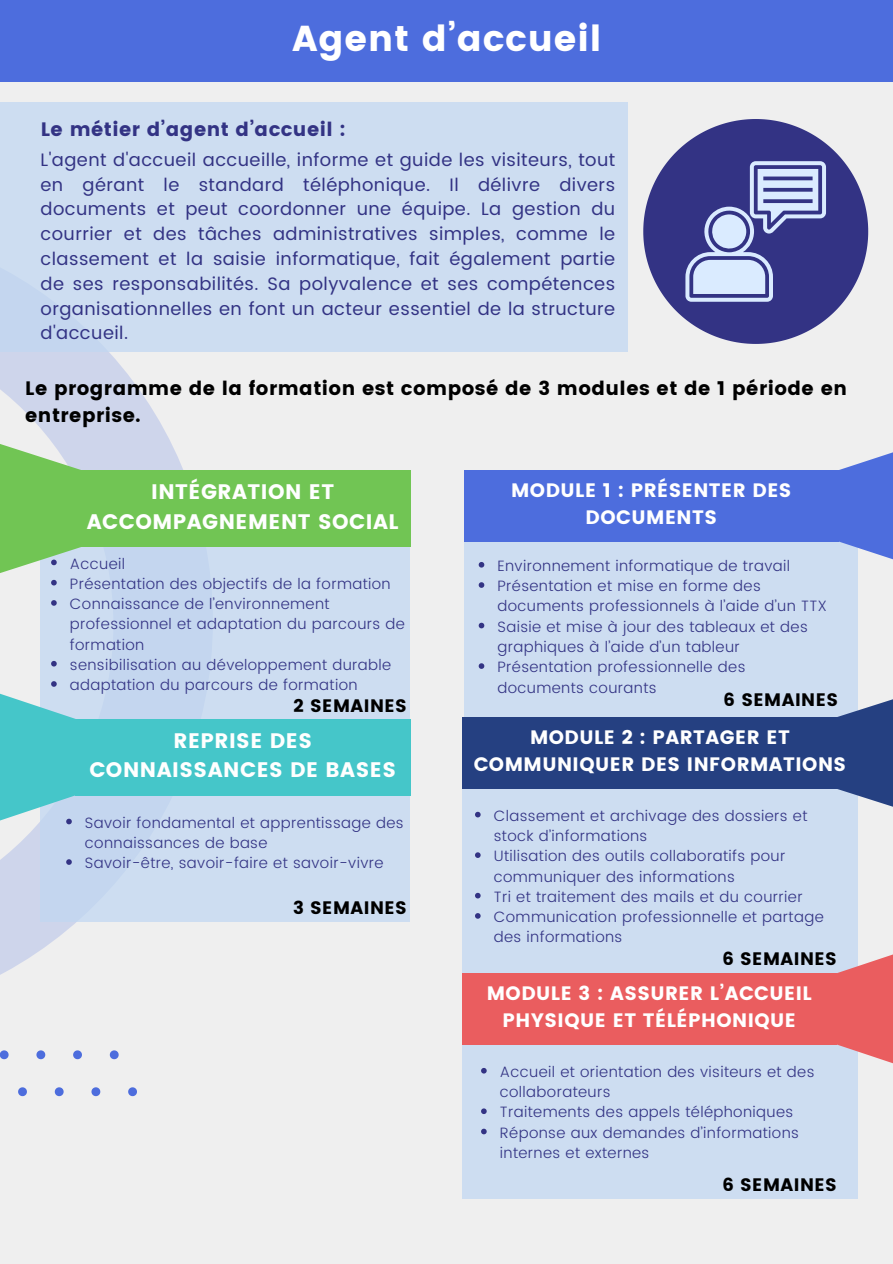
<style>
.page{position:relative;width:893px;height:1264px;background:#fff}
.page>*{position:absolute;margin:0;border:0;box-sizing:border-box;transform-origin:0 0}
.t1{font:35.85px "Poppins";letter-spacing:.025em;color:#fff}
.t2{font:21px/29.2px "Poppins";letter-spacing:.025em;color:#fff;text-align:center}
.t3{font:19.35px/27px "Poppins";letter-spacing:.025em;color:#fff;text-align:center}
.t4{font:19.35px/27px "Poppins";letter-spacing:.025em;color:#000}
.t5{font:19.35px "Poppins";letter-spacing:.025em;color:#333384}
.t6{font:18px/24.8px "Poppins";letter-spacing:.025em;color:#333384;text-align:justify}
.t7{font:18px "Poppins";letter-spacing:.025em;color:#000}
.t8{font:300 15px/20.2px "Poppins";letter-spacing:.025em;color:#333384}
</style>
<div class="page">
<div style="left:0;top:0;width:892px;height:1263px;background:#efefef"></div>
<div style="left:0;top:0;width:892px;height:82px;background:#4d6ddd"></div>
<svg style="left:0;top:352px;width:213px;height:623px"></svg>
<svg style="left:0;top:1050px;width:9px;height:9px"></svg>
<svg style="left:36px;top:1050px;width:9px;height:9px"></svg>
<svg style="left:73px;top:1050px;width:9px;height:9px"></svg>
<svg style="left:110px;top:1050px;width:9px;height:9px"></svg>
<svg style="left:18px;top:1087px;width:9px;height:9px"></svg>
<svg style="left:55px;top:1087px;width:9px;height:9px"></svg>
<svg style="left:91px;top:1087px;width:9px;height:9px"></svg>
<svg style="left:128px;top:1087px;width:8px;height:9px"></svg>
<svg style="left:643px;top:119px;width:225px;height:225px;fill:#333384"></svg>
<svg style="left:685px;top:161px;width:141px;height:141px;background:#747ab3"></svg>
<div style="left:0;top:102px;width:627px;height:250px;background:#cdddf1"></div>
<div style="left:40px;top:526px;width:370px;height:192px;background:#cdddf1"></div>
<div style="left:40px;top:795px;width:370px;height:126px;background:#cdddf1"></div>
<div style="left:464px;top:523px;width:393px;height:197px;background:#cdddf1"></div>
<svg style="left:0;top:413px;width:82px;height:190px;fill:#71c554"></svg>
<div style="left:75px;top:470px;width:335px;height:76px;background:#71c554"></div>
<svg style="left:822px;top:452px;width:70px;height:141px;fill:#4d6ddd"></svg>
<svg style="left:0;top:664px;width:82px;height:186px;fill:#45c6c9"></svg>
<div style="left:75px;top:718px;width:335px;height:77px;background:#45c6c9"></div>
<svg style="left:51px;top:559px;width:6px;height:6px"></svg>
<svg style="left:51px;top:580px;width:6px;height:5px"></svg>
<svg style="left:51px;top:600px;width:6px;height:5px"></svg>
<svg style="left:51px;top:661px;width:6px;height:5px"></svg>
<svg style="left:51px;top:681px;width:6px;height:5px"></svg>
<svg style="left:66px;top:818px;width:6px;height:6px"></svg>
<svg style="left:66px;top:859px;width:6px;height:5px"></svg>
<div style="left:464px;top:470px;width:374px;height:71px;background:#4d6ddd"></div>
<svg style="left:478px;top:562px;width:6px;height:5px"></svg>
<svg style="left:478px;top:582px;width:6px;height:6px"></svg>
<svg style="left:478px;top:622px;width:6px;height:6px"></svg>
<svg style="left:478px;top:663px;width:6px;height:6px"></svg>
<div style="left:462px;top:781px;width:395px;height:192px;background:#cdddf1"></div>
<div style="left:462px;top:1044px;width:395px;height:155px;background:#cdddf1"></div>
<svg style="left:830px;top:662px;width:62px;height:181px"></svg>
<div style="left:462px;top:717px;width:395px;height:71px;background:#254081"></div>
<svg style="left:796px;top:929px;width:96px;height:158px"></svg>
<div style="left:462px;top:973px;width:374px;height:71px;background:#ea5d5f"></div>
<svg style="left:475px;top:811px;width:5px;height:6px"></svg>
<svg style="left:475px;top:852px;width:5px;height:6px"></svg>
<svg style="left:475px;top:892px;width:5px;height:6px"></svg>
<svg style="left:475px;top:913px;width:5px;height:5px"></svg>
<svg style="left:481px;top:1068px;width:5px;height:5px"></svg>
<svg style="left:481px;top:1108px;width:5px;height:6px"></svg>
<svg style="left:481px;top:1128px;width:5px;height:6px"></svg>
<h1 class="t1" style="left:292px;top:18px;width:311px">Agent d’accueil</h1>
<p class="t5" style="left:41px;top:117px;width:306px">Le métier d’agent d’accueil :</p>
<p class="t6" style="left:40px;top:148px;width:576px">L'agent d'accueil accueille, informe et guide les visiteurs, tout en gérant le standard téléphonique. Il délivre divers documents et peut coordonner une équipe. La gestion du courrier et des tâches administratives simples, comme le classement et la saisie informatique, fait également partie de ses responsabilités. Sa polyvalence et ses compétences organisationnelles en font un acteur essentiel de la structure d'accueil.</p>
<p class="t4" style="left:25px;top:375px;width:823px">Le programme de la formation est composé de 3 modules et de 1 période en entreprise.</p>
<h2 class="t2" style="left:87px;top:477px;width:313px">INTÉGRATION ET<br>ACCOMPAGNEMENT SOCIAL</h2>
<p class="t8" style="left:70px;top:554px;width:336px">Accueil<br>Présentation des objectifs de la formation<br>Connaissance de l’environnement professionnel et adaptation du parcours de formation<br>sensibilisation au développement durable adaptation du parcours de formation</p>
<p class="t7" style="left:293px;top:695px;width:115px">2 SEMAINES</p>
<h2 class="t2" style="left:89px;top:726px;width:308px">REPRISE DES<br>CONNAISSANCES DE BASES</h2>
<p class="t8" style="left:85px;top:812px;width:320px">Savoir fondamental et apprentissage des connaissances de base<br>Savoir-être, savoir-faire et savoir-vivre</p>
<p class="t7" style="left:293px;top:897px;width:115px">3 SEMAINES</p>
<p class="t3" style="left:511px;top:477px;width:282px">MODULE 1 : PRÉSENTER DES<br>DOCUMENTS</p>
<p class="t8" style="left:497px;top:556px;width:331px">Environnement informatique de travail Présentation et mise en forme des documents professionnels à l’aide d’un TTX Saisie et mise à jour des tableaux et des graphiques à l’aide d’un tableur Présentation professionnelle des documents courants</p>
<p class="t3" style="left:473px;top:724px;width:374px">MODULE 2 : PARTAGER ET<br>COMMUNIQUER DES INFORMATIONS</p>
<p class="t7" style="left:723px;top:689px;width:116px">6 SEMAINES</p>
<p class="t8" style="left:493px;top:806px;width:331px">Classement et archivage des dossiers et stock d’informations<br>Utilisation des outils collaboratifs pour communiquer des informations<br>Tri et traitement des mails et du courrier Communication professionnelle et partage des informations</p>
<p class="t7" style="left:722px;top:948px;width:116px">6 SEMAINES</p>
<p class="t3" style="left:487px;top:979px;width:326px">MODULE 3 : ASSURER L’ACCUEIL<br>PHYSIQUE ET TÉLÉPHONIQUE</p>
<p class="t8" style="left:500px;top:1062px;width:316px">Accueil et orientation des visiteurs et des collaborateurs<br>Traitements des appels téléphoniques<br>Réponse aux demandes d’informations internes et externes</p>
<p class="t7" style="left:722px;top:1174px;width:116px">6 SEMAINES</p>
</div>
